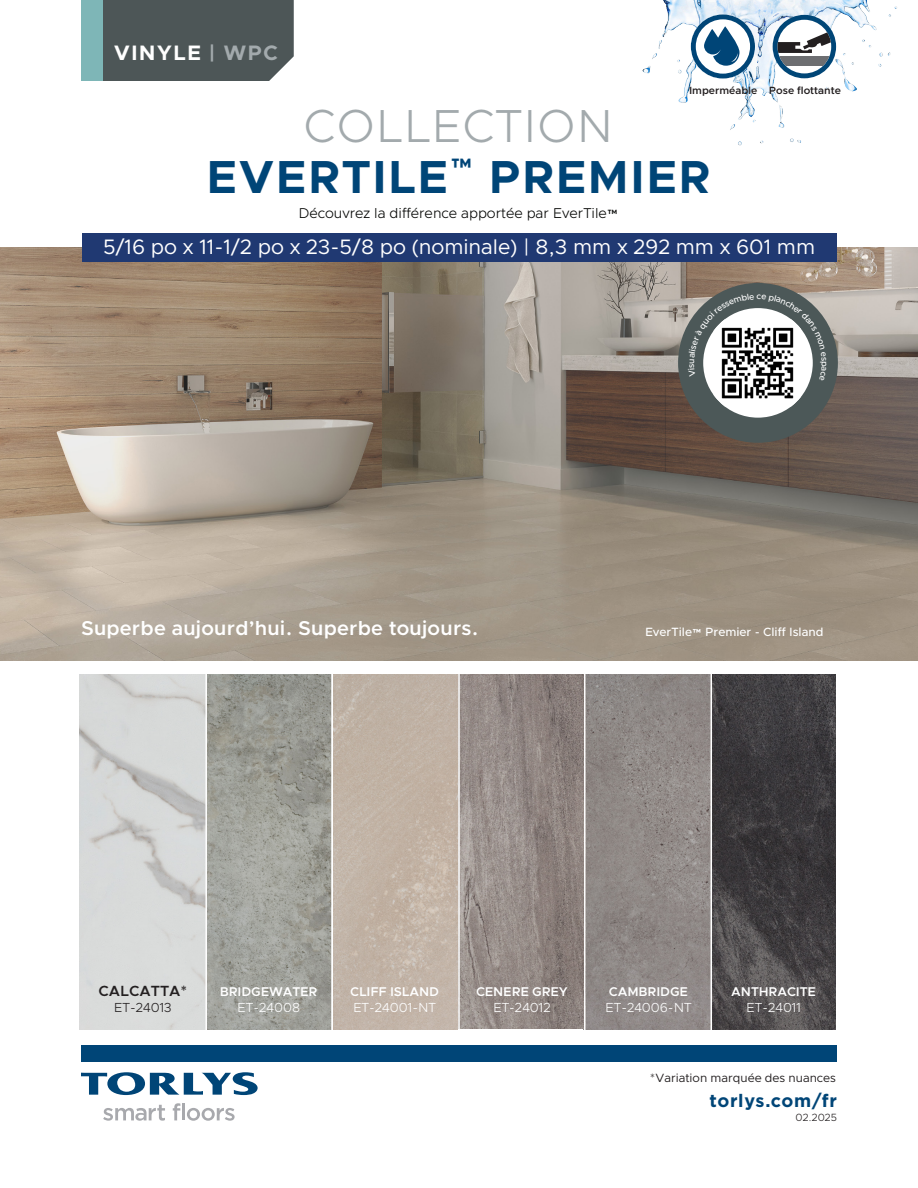
<style>
.page{position:relative;width:918px;height:1188px;background:#fff}
.page>*{position:absolute;margin:0;border:0;box-sizing:border-box;transform-origin:0 0}
.t1{font:700 46.5px "Clarity City";letter-spacing:.02em;color:#004577}
.t2{font:300 46.5px "Clarity City";letter-spacing:.02em;color:#a3aaad}
.t3{font:21px "Clarity City";color:#fff}
.t4{font:700 21px "Clarity City";letter-spacing:.05em;color:#fff}
.t5{font:600 20.1px "Clarity City";letter-spacing:.01em;color:#fff}
.t6{font:700 18px "Gotham HTF";letter-spacing:.04em;color:#004577}
.t7{font:600 14.85px "Clarity City";color:#231f20}
.t8{font:300 14.25px "Clarity City";color:#040503}
.t9{font:300 13.2px "Clarity City";color:#fff}
.t10{font:300 13.2px "Clarity City";color:#231f20}
.t11{font:600 12.75px "Clarity City";letter-spacing:-.01em;color:#fff}
.t12{font:500 12px "Clarity City";color:#fff}
.t13{font:12px "Clarity City";color:#231f20}
.t14{font:600 10.65px "Clarity City";letter-spacing:-.01em;color:#231f20}
.t15{font:600 10.5px "Clarity City";color:#231f20}
.t16{font:300 10.5px "Clarity City";color:#231f20}
.s1{color:#a3aaad}
</style>
<div class="page">
<img style="left:0;top:247px;width:918px;height:413px">
<img style="left:586px;top:674px;width:250px;height:355px">
<img style="left:333px;top:674px;width:251px;height:355px">
<img style="left:80px;top:674px;width:251px;height:355px">
<div style="left:81px;top:1045px;width:756px;height:17px;background:#004577"></div>
<div style="left:82px;top:233px;width:755px;height:29px;background:#203972"></div>
<svg style="left:81px;top:1072px;width:177px;height:23px"></svg>
<svg style="left:103px;top:1105px;width:62px;height:16px"></svg>
<svg style="left:173px;top:1103px;width:7px;height:17px"></svg>
<hr style="left:182px;top:1103px;width:3px;height:17px;background:#a8a9ad">
<svg style="left:187px;top:1108px;width:48px;height:13px"></svg>
<hr style="left:458px;top:668px;width:2px;height:365px;background:#fff">
<hr style="left:711px;top:668px;width:1px;height:366px;background:#fff">
<hr style="left:205px;top:668px;width:2px;height:364px;background:#fff">
<div style="left:103px;top:0;width:191px;height:81px;background:#4d5657"></div>
<div style="left:81px;top:0;width:22px;height:81px;background:#7eb6b7"></div>
<div style="left:678px;top:283px;width:160px;height:160px;background:#4c5858;border-radius:50%"></div>
<div style="left:703px;top:308px;width:110px;height:110px;background:#fff;border-radius:50%"></div>
<img style="left:714px;top:381px;width:87px;height:26px">
<img style="left:642px;top:0;width:255px;height:146px">
<svg style="left:691px;top:14px;width:64px;height:65px"></svg>
<svg style="left:773px;top:15px;width:63px;height:63px"></svg>
<div style="left:778px;top:20px;width:53px;height:53px;background:#fff;border-radius:50%"></div>
<svg style="left:778px;top:27px;width:53px;height:26px"></svg>
<div style="left:778px;top:56px;width:53px;height:10px;background:#6d6e71"></div>
<svg style="left:688px;top:294px;width:138px;height:87px"></svg>
<p class="t4" style="left:114px;top:39px;width:166px">VINYLE <span class="s1">| WPC</span></p>
<p class="t14" style="left:693px;top:84px;width:62px">Waterproof</p>
<p class="t15" style="left:769px;top:84px;width:73px">Pose flottante</p>
<p class="t15" style="left:689px;top:84px;width:70px">Imperméable</p>
<p class="t2" style="left:304px;top:97px;width:312px">COLLECTION</p>
<p class="t1" style="left:206px;top:147px;width:506px">EVERTILE<sup>™</sup> PREMIER</p>
<p class="t8" style="left:299px;top:204px;width:322px">Découvrez la différence apportée par EverTile™</p>
<p class="t3" style="left:103px;top:234px;width:714px">5/16 po x 11-1/2 po x 23-5/8 po (nominale) | 8,3 mm x 292 mm x 601 mm</p>
<p class="t5" style="left:81px;top:615px;width:399px">Superbe aujourd’hui. Superbe toujours.</p>
<p class="t12" style="left:645px;top:624px;width:180px">EverTile™ Premier - Cliff Island</p>
<p class="t7" style="left:98px;top:982px;width:90px">CALCATTA*</p>
<p class="t10" style="left:114px;top:999px;width:59px">ET-24013</p>
<p class="t11" style="left:220px;top:984px;width:99px">BRIDGEWATER</p>
<p class="t9" style="left:237px;top:999px;width:64px">ET-24008</p>
<p class="t11" style="left:350px;top:984px;width:90px">CLIFF ISLAND</p>
<p class="t9" style="left:353px;top:999px;width:85px">ET-24001-NT</p>
<p class="t11" style="left:476px;top:984px;width:93px">CENERE GREY</p>
<p class="t9" style="left:493px;top:999px;width:59px">ET-24012</p>
<p class="t11" style="left:609px;top:984px;width:81px">CAMBRIDGE</p>
<p class="t9" style="left:605px;top:999px;width:88px">ET-24006-NT</p>
<p class="t11" style="left:731px;top:984px;width:86px">ANTHRACITE</p>
<p class="t9" style="left:746px;top:999px;width:56px">ET-24011</p>
<p class="t13" style="left:650px;top:1070px;width:187px">*Variation marquée des nuances</p>
<p class="t6" style="left:709px;top:1090px;width:129px">torlys.com/fr</p>
<p class="t16" style="left:796px;top:1110px;width:43px">02.2025</p>
</div>
